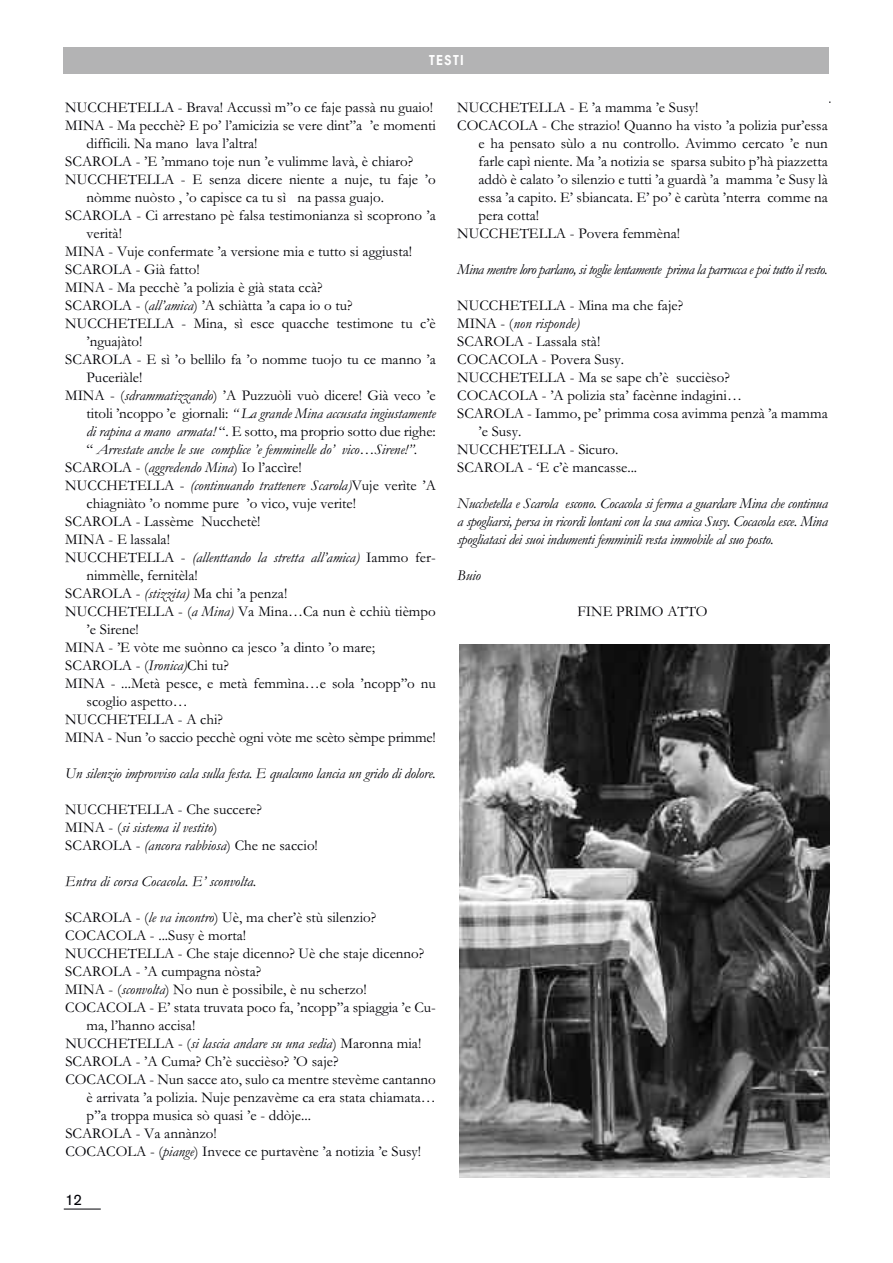
<style>
.page{position:relative;width:893px;height:1263px;background:#fff}
.page>*{position:absolute;margin:0;border:0;box-sizing:border-box;transform-origin:0 0}
.t1{font:15px/18px "Garamond";color:#000006}
.t2{font:italic 15px/18px "Garamond";letter-spacing:-.005em;color:#000006;text-align:justify}
.t3{font:italic 15px "Garamond";letter-spacing:-.035em;color:#000006}
.t4{font:15px "Akzidenz Grotesk";color:#000006}
.t5{font:600 13.5px "Avant Garde";letter-spacing:.105em;color:#fff}
.s1{font-style:italic}
.s2{font-style:normal}
</style>
<div class="page">
<hr style="left:64px;top:1209px;width:37px;height:1px;background:#000006">
<hr style="left:65px;top:102px;width:766px;height:1px;background:#000006">
<div style="left:64px;top:85px;width:765px;height:1093px;background:#fff"></div>
<div style="left:64px;top:47px;width:765px;height:27px;background:#b3b3b4"></div>
<img style="left:459px;top:644px;width:370px;height:534px">
<p class="t5" style="left:429px;top:53px;width:36px">TESTI</p>
<p class="t1" style="left:65px;top:98px;width:369px">NUCCHETELLA - Brava! Accussì m’’o ce faje passà nu guaio!</p>
<p class="t1" style="left:65px;top:116px;width:372px">MINA - Ma pecchè? E po’ l’amicizia se vere dint’’a ’e momenti</p>
<p class="t1" style="left:87px;top:134px;width:172px">difficili. Na mano lava l’altra!</p>
<p class="t1" style="left:65px;top:152px;width:350px">SCAROLA - ’E ’mmano toje nun ’e vulimme lavà, è chiaro?</p>
<p class="t1" style="left:65px;top:170px;width:372px">NUCCHETELLA - E senza dicere niente a nuje, tu faje ’o</p>
<p class="t1" style="left:87px;top:188px;width:299px">nòmme nuòsto , ’o capisce ca tu sì na passa guajo.</p>
<p class="t1" style="left:65px;top:206px;width:372px">SCAROLA - Ci arrestano pè falsa testimonianza sì scoprono ’a</p>
<p class="t1" style="left:87px;top:224px;width:37px">verità!</p>
<p class="t1" style="left:65px;top:242px;width:348px">MINA - Vuje confermate ’a versione mia e tutto si aggiusta!</p>
<p class="t1" style="left:65px;top:260px;width:136px">SCAROLA - Già fatto!</p>
<p class="t1" style="left:65px;top:278px;width:259px">MINA - Ma pecchè ’a polizia è già stata ccà?</p>
<p class="t1" style="left:65px;top:296px;width:289px">SCAROLA - (<span class="s1">all’amica</span>) ’A schiàtta ’a capa io o tu?</p>
<p class="t1" style="left:65px;top:314px;width:372px">NUCCHETELLA - Mina, sì esce quacche testimone tu c’è</p>
<p class="t1" style="left:87px;top:332px;width:57px">’nguajàto!</p>
<p class="t1" style="left:65px;top:350px;width:372px">SCAROLA - E sì ’o bellilo fa ’o nomme tuojo tu ce manno ’a</p>
<p class="t1" style="left:87px;top:368px;width:57px">Puceriàle!</p>
<p class="t1" style="left:65px;top:386px;width:372px">MINA - (<span class="s1">sdrammatizzando</span>) ’A Puzzuòli vuò dicere! Già veco ’e</p>
<p class="t2" style="left:87px;top:404px;width:351px"><span class="s2">titoli ’ncoppo ’e giornali:</span> “ La grande Mina accusata ingiustamente</p>
<p class="t1" style="left:87px;top:422px;width:351px"><span class="s1">di rapina a mano armata!</span> “. E sotto, ma proprio sotto due righe:</p>
<p class="t2" style="left:87px;top:440px;width:332px"><span class="s2">“</span> Arrestate anche le sue complice ’e femminelle do’ vico…Sirene!”.</p>
<p class="t1" style="left:65px;top:458px;width:238px">SCAROLA - (<span class="s1">aggredendo Mina</span>) Io l’accìre!</p>
<p class="t2" style="left:65px;top:476px;width:372px"><span class="s2">NUCCHETELLA -</span> (continuando trattenere Scarola)<span class="s2">Vuje verìte ’A</span></p>
<p class="t1" style="left:87px;top:494px;width:271px">chiagniàto ’o nomme pure ’o vico, vuje verite!</p>
<p class="t1" style="left:65px;top:512px;width:197px">SCAROLA - Lassème Nucchetè!</p>
<p class="t1" style="left:65px;top:530px;width:106px">MINA - E lassala!</p>
<p class="t2" style="left:65px;top:548px;width:372px"><span class="s2">NUCCHETELLA -</span> (allenttando la stretta all’amica) <span class="s2">Iammo fer-</span></p>
<p class="t1" style="left:87px;top:566px;width:113px">nimmèlle, fernitèla!</p>
<p class="t1" style="left:65px;top:584px;width:224px">SCAROLA - <span class="s1">(stizzita)</span> Ma chi ’a penza!</p>
<p class="t1" style="left:65px;top:602px;width:372px">NUCCHETELLA - (<span class="s1">a Mina)</span> Va Mina…Ca nun è cchiù tièmpo</p>
<p class="t1" style="left:87px;top:620px;width:54px">’e Sirene!</p>
<p class="t1" style="left:65px;top:638px;width:311px">MINA - ’E vòte me suònno ca jesco ’a dinto ’o mare;</p>
<p class="t1" style="left:65px;top:656px;width:165px">SCAROLA - (<span class="s1">Ironica)</span>Chi tu?</p>
<p class="t1" style="left:65px;top:674px;width:372px">MINA - ...Metà pesce, e metà femmìna…e sola ’ncopp’’o nu</p>
<p class="t1" style="left:87px;top:692px;width:103px">scoglio aspetto…</p>
<p class="t1" style="left:65px;top:710px;width:159px">NUCCHETELLA - A chi?</p>
<p class="t1" style="left:65px;top:728px;width:372px">MINA - Nun ’o saccio pecchè ogni vòte me scèto sèmpe primme!</p>
<p class="t2" style="left:65px;top:764px;width:372px">Un silenzio improvviso cala sulla festa. E qualcuno lancia un grido di dolore.</p>
<p class="t1" style="left:65px;top:800px;width:254px">NUCCHETELLA - Che succere?<br>MINA - (<span class="s1">si sistema il vestito</span>)<br>SCAROLA - <span class="s1">(ancora rabbiosa</span>) Che ne saccio!</p>
<p class="t2" style="left:65px;top:872px;width:193px">Entra di corsa Cocacola. E’ sconvolta.</p>
<p class="t1" style="left:65px;top:908px;width:312px">SCAROLA - (<span class="s1">le va incontro</span>) Uè, ma cher’è stù silenzio?</p>
<p class="t1" style="left:65px;top:926px;width:182px">COCACOLA - ...Susy è morta!</p>
<p class="t1" style="left:65px;top:944px;width:361px">NUCCHETELLA - Che staje dicenno? Uè che staje dicenno?</p>
<p class="t1" style="left:65px;top:962px;width:197px">SCAROLA - ’A cumpagna nòsta?</p>
<p class="t1" style="left:65px;top:980px;width:303px">MINA - (<span class="s1">sconvolta</span>) No nun è possibile, è nu scherzo!</p>
<p class="t1" style="left:65px;top:998px;width:372px">COCACOLA - E’ stata truvata poco fa, ’ncopp’’a spiaggia ’e Cu-</p>
<p class="t1" style="left:87px;top:1016px;width:110px">ma, l’hanno accisa!</p>
<p class="t1" style="left:65px;top:1034px;width:357px">NUCCHETELLA - (<span class="s1">si lascia andare su una sedia</span>) Maronna mia!</p>
<p class="t1" style="left:65px;top:1052px;width:275px">SCAROLA - ’A Cuma? Ch’è succièso? ’O saje?</p>
<p class="t1" style="left:65px;top:1070px;width:372px">COCACOLA - Nun sacce ato, sulo ca mentre stevème cantanno</p>
<p class="t1" style="left:87px;top:1088px;width:351px">è arrivata ’a polizia. Nuje penzavème ca era stata chiamata…</p>
<p class="t1" style="left:87px;top:1106px;width:226px">p’’a troppa musica sò quasi ’e - ddòje...</p>
<p class="t1" style="left:65px;top:1124px;width:153px">SCAROLA - Va annànzo!</p>
<p class="t1" style="left:65px;top:1142px;width:357px">COCACOLA - (<span class="s1">piange</span>) Invece ce purtavène ’a notizia ’e Susy!</p>
<p class="t4" style="left:65px;top:1194px;width:18px">12</p>
<p class="t1" style="left:457px;top:98px;width:243px">NUCCHETELLA - E ’a mamma ’e Susy!</p>
<p class="t1" style="left:457px;top:116px;width:372px">COCACOLA - Che strazio! Quanno ha visto ’a polizia pur’essa</p>
<p class="t1" style="left:478px;top:134px;width:351px">e ha pensato sùlo a nu controllo. Avimmo cercato ’e nun</p>
<p class="t1" style="left:478px;top:152px;width:351px">farle capì niente. Ma ’a notizia se sparsa subito p’hà piazzetta</p>
<p class="t1" style="left:478px;top:170px;width:351px">addò è calato ’o silenzio e tutti ’a guardà ’a mamma ’e Susy là</p>
<p class="t1" style="left:478px;top:188px;width:351px">essa ’a capito. E’ sbiancata. E’ po’ è carùta ’nterra comme na</p>
<p class="t1" style="left:478px;top:206px;width:62px">pera cotta!</p>
<p class="t1" style="left:457px;top:224px;width:224px">NUCCHETELLA - Povera femmèna!</p>
<p class="t3" style="left:457px;top:260px;width:372px">Mina mentre loro parlano, si toglie lentamente prima la parrucca e poi tutto il resto.</p>
<p class="t1" style="left:457px;top:296px;width:227px">NUCCHETELLA - Mina ma che faje?</p>
<p class="t2" style="left:457px;top:314px;width:124px"><span class="s2">MINA - (</span>non risponde)</p>
<p class="t1" style="left:457px;top:332px;width:145px">SCAROLA - Lassala stà!</p>
<p class="t1" style="left:457px;top:350px;width:168px">COCACOLA - Povera Susy.</p>
<p class="t1" style="left:457px;top:368px;width:274px">NUCCHETELLA - Ma se sape ch’è succièso?</p>
<p class="t1" style="left:457px;top:386px;width:286px">COCACOLA - ’A polizia sta’ facènne indagini…</p>
<p class="t1" style="left:457px;top:404px;width:372px">SCAROLA - Iammo, pe’ primma cosa avimma penzà ’a mamma</p>
<p class="t1" style="left:478px;top:422px;width:44px">’e Susy.</p>
<p class="t1" style="left:457px;top:440px;width:163px">NUCCHETELLA - Sicuro.</p>
<p class="t1" style="left:457px;top:458px;width:181px">SCAROLA - ‘E c’è mancasse...</p>
<p class="t2" style="left:457px;top:494px;width:372px">Nucchetella e Scarola escono. Cocacola si ferma a guardare Mina che continua a spogliarsi, persa in ricordi lontani con la sua amica Susy. Cocacola esce. Mina spogliatasi dei suoi indumenti femminili resta immobile al suo posto.</p>
<p class="t2" style="left:457px;top:566px;width:25px">Buio</p>
<p class="t1" style="left:577px;top:602px;width:132px">FINE PRIMO ATTO</p>
</div>
